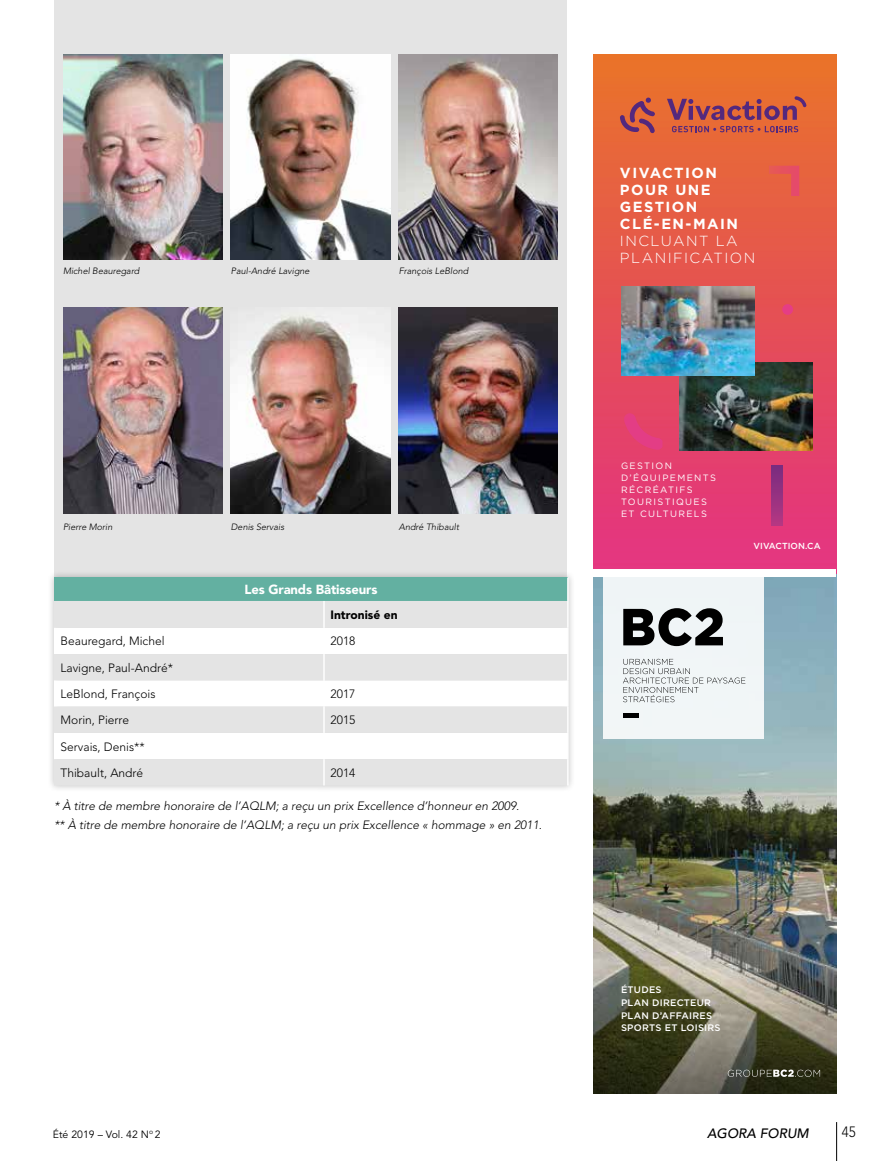
<style>
.page{position:relative;width:891px;height:1161px;background:#fff}
.page>*{position:absolute;margin:0;border:0;box-sizing:border-box;transform-origin:0 0}
.t1{font:300 14.85px "Avenir";color:#000;scale:.91 1}
.t2{font:700 14.55px/16.8px "Gotham";letter-spacing:.1em;color:#fff}
.t3{font:300 14.55px/16.8px "Gotham";letter-spacing:.1em;color:#fff}
.t4{font:italic 500 13.5px "Avenir";color:#000}
.t5{font:900 13.05px "Avenir";letter-spacing:-.01em;color:#fff}
.t6{font:italic 300 12px/19.5px "Avenir";color:#000}
.t7{font:300 12px/26.2px "Avenir";color:#000}
.t8{font:900 12px "Avenir";color:#000}
.t9{font:10.5px "Avenir";color:#000}
.t10{font:500 9.45px/12.6px "Gotham";letter-spacing:.025em;color:#fff}
.t11{font:italic 300 9.15px "Avenir";color:#000}
.t12{font:9.15px/11.9px "Gotham";letter-spacing:.15em;color:#fff}
.t13{font:500 8.7px "Gotham";letter-spacing:.01em;color:#fff}
</style>
<div class="page">
<div style="left:54px;top:0;width:513px;height:580px;background:#e4e4e4"></div>
<img style="left:399px;top:308px;width:159px;height:206px">
<img style="left:63px;top:308px;width:159px;height:206px">
<img style="left:63px;top:54px;width:159px;height:206px">
<img style="left:231px;top:54px;width:159px;height:206px">
<img style="left:399px;top:54px;width:159px;height:206px">
<img style="left:231px;top:311px;width:159px;height:203px">
<div style="left:47px;top:570px;width:529px;height:223px;background:#000;opacity:.25"></div>
<div style="left:54px;top:578px;width:514px;height:23px;background:#63b0a1"></div>
<div style="left:54px;top:601px;width:513px;height:185px;background:#e4e4e4"></div>
<svg style="left:54px;top:628px;width:513px;height:131px"></svg>
<hr style="left:567px;top:577px;width:2px;height:24px;background:#fff">
<hr style="left:323px;top:601px;width:2px;height:27px;background:#fff">
<hr style="left:567px;top:601px;width:2px;height:27px;background:#fff">
<hr style="left:323px;top:628px;width:2px;height:26px;background:#fff">
<hr style="left:567px;top:628px;width:2px;height:26px;background:#fff">
<hr style="left:323px;top:654px;width:2px;height:26px;background:#fff">
<hr style="left:567px;top:654px;width:2px;height:26px;background:#fff">
<hr style="left:323px;top:680px;width:2px;height:27px;background:#fff">
<hr style="left:567px;top:680px;width:2px;height:27px;background:#fff">
<hr style="left:323px;top:707px;width:2px;height:26px;background:#fff">
<hr style="left:567px;top:707px;width:2px;height:26px;background:#fff">
<hr style="left:323px;top:733px;width:2px;height:26px;background:#fff">
<hr style="left:567px;top:733px;width:2px;height:26px;background:#fff">
<hr style="left:323px;top:759px;width:2px;height:27px;background:#fff">
<hr style="left:567px;top:759px;width:2px;height:27px;background:#fff">
<img style="left:593px;top:54px;width:243px;height:688px">
<div style="left:603px;top:576px;width:161px;height:162px;background:#f0f5f7"></div>
<svg style="left:623px;top:608px;width:100px;height:38px"></svg>
<hr style="left:623px;top:713px;width:16px;height:4px;background:#000">
<svg style="left:623px;top:659px;width:122px;height:43px"></svg>
<svg style="left:769px;top:166px;width:30px;height:30px"></svg>
<div style="left:782px;top:304px;width:11px;height:11px;background:#e53d85;border-radius:50%"></div>
<svg style="left:620px;top:97px;width:35px;height:36px"></svg>
<svg style="left:667px;top:96px;width:140px;height:24px;background:#b7554b"></svg>
<svg style="left:672px;top:126px;width:126px;height:6px"></svg>
<svg style="left:624px;top:413px;width:38px;height:37px"></svg>
<img style="left:680px;top:362px;width:133px;height:89px">
<svg style="left:772px;top:465px;width:10px;height:60px"></svg>
<img style="left:621px;top:287px;width:133px;height:89px">
<div style="left:593px;top:570px;width:243px;height:7px;background:#fff"></div>
<img style="left:593px;top:742px;width:243px;height:352px">
<svg style="left:728px;top:1070px;width:92px;height:7px"></svg>
<hr style="left:836px;top:1122px;width:1px;height:39px;background:#000">
<p class="t11" style="left:63px;top:266px;width:78px">Michel Beauregard</p>
<p class="t11" style="left:231px;top:266px;width:80px">Paul-André Lavigne</p>
<p class="t11" style="left:399px;top:266px;width:71px">François LeBlond</p>
<p class="t11" style="left:63px;top:521px;width:51px">Pierre Morin</p>
<p class="t11" style="left:231px;top:521px;width:55px">Denis Servais</p>
<p class="t11" style="left:399px;top:521px;width:62px">André Thibault</p>
<p class="t5" style="left:244px;top:582px;width:134px">Les Grands Bâtisseurs</p>
<p class="t8" style="left:331px;top:608px;width:69px">Intronisé en</p>
<p class="t7" style="left:61px;top:628px;width:106px">Beauregard, Michel</p>
<p class="t7" style="left:331px;top:628px;width:26px">2018</p>
<p class="t7" style="left:61px;top:654px;width:114px">Lavigne, Paul-André*<br>LeBlond, François</p>
<p class="t7" style="left:331px;top:681px;width:26px">2017</p>
<p class="t7" style="left:61px;top:707px;width:70px">Morin, Pierre</p>
<p class="t7" style="left:331px;top:707px;width:26px">2015</p>
<p class="t7" style="left:61px;top:733px;width:86px">Servais, Denis**<br>Thibault, André</p>
<p class="t7" style="left:331px;top:760px;width:26px">2014</p>
<p class="t6" style="left:54px;top:796px;width:490px">* À titre de membre honoraire de l’AQLM; a reçu un prix Excellence d’honneur en 2009.<br>** À titre de membre honoraire de l’AQLM; a reçu un prix Excellence « hommage » en 2011.</p>
<p class="t2" style="left:620px;top:165px;width:120px">VIVACTION<br>POUR UNE<br>GESTION<br>CLÉ-EN-MAIN</p>
<p class="t3" style="left:620px;top:232px;width:137px">INCLUANT LA<br>PLANIFICATION</p>
<p class="t12" style="left:621px;top:460px;width:96px">GESTION<br>D’ÉQUIPEMENTS<br>RÉCRÉATIFS<br>TOURISTIQUES<br>ET CULTURELS</p>
<p class="t13" style="left:754px;top:540px;width:69px">VIVACTION.CA</p>
<p class="t10" style="left:621px;top:984px;width:101px">ÉTUDES<br>PLAN DIRECTEUR<br>PLAN D’AFFAIRES<br>SPORTS ET LOISIRS</p>
<p class="t9" style="left:53px;top:1128px;width:109px">Été 2019 – Vol. 42 N<sup>o</sup> 2</p>
<p class="t4" style="left:707px;top:1125px;width:103px">AGORA FORUM</p>
<p class="t1" style="left:842px;top:1124px;width:17px">45</p>
</div>
